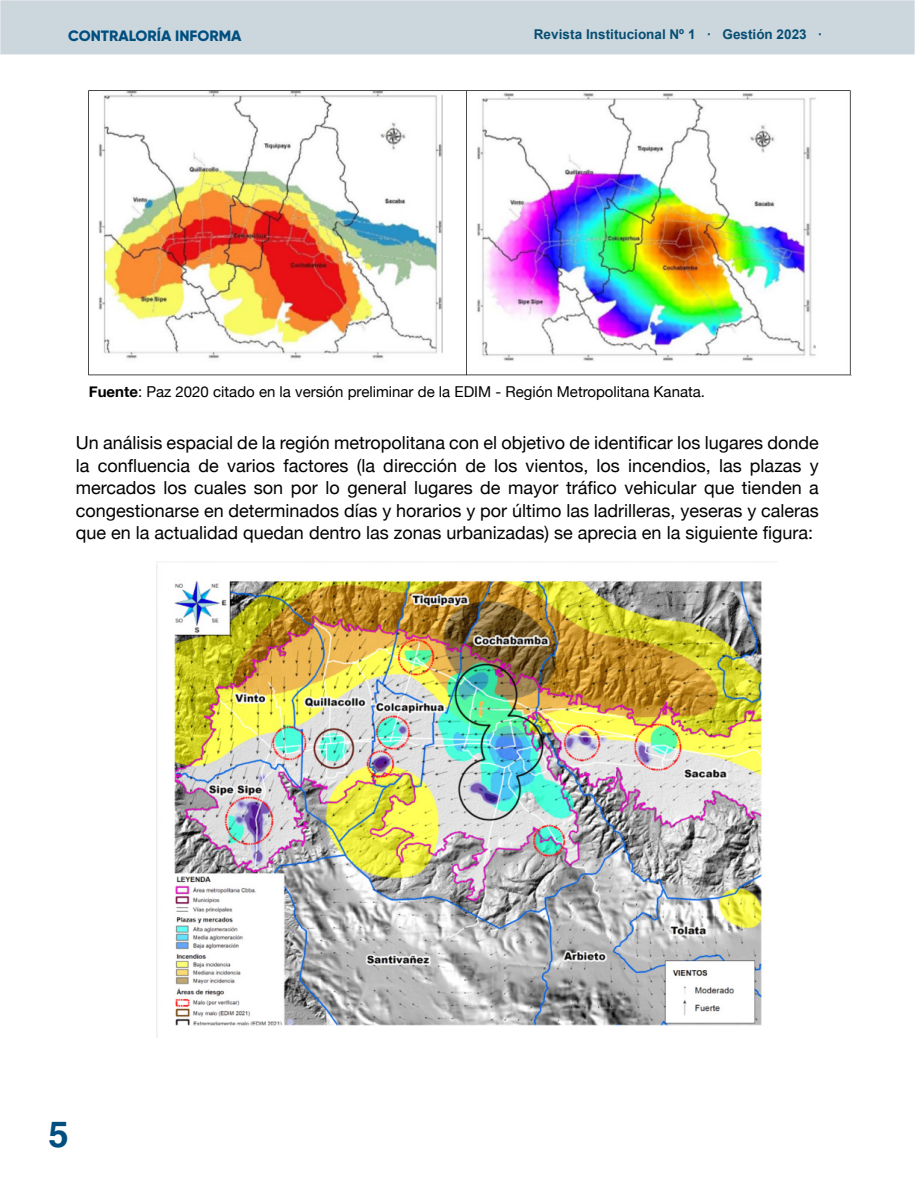
<style>
.page{position:relative;width:915px;height:1191px;background:#fff}
.page>*{position:absolute;margin:0;border:0;box-sizing:border-box;transform-origin:0 0}
.t1{font:700 36px "Helvetica LT Std";color:#004f80}
.t2{font:18px/22.5px "Helvetica Neue";color:#000;text-align:justify}
.t3{font:15px "Helvetica Neue";color:#000}
.t4{font:800 15px "Gilroy";color:#004f80}
.t5{font:700 13.5px "Arial";color:#074e73}
.s1{font-weight:700}
</style>
<div class="page">
<img style="left:88px;top:90px;width:762px;height:285px">
<img style="left:157px;top:561px;width:620px;height:466px">
<div style="left:0;top:0;width:914px;height:54px;background:#ccd6dd"></div>
<p class="t4" style="left:68px;top:26px;width:175px">CONTRALORÍA INFORMA</p>
<p class="t5" style="left:533px;top:25px;width:290px">Revista Institucional Nº 1 · Gestión 2023 ·</p>
<p class="t3" style="left:89px;top:383px;width:617px"><span class="s1">Fuente</span>: Paz 2020 citado en la versión preliminar de la EDIM - Región Metropolitana Kanata.</p>
<p class="t2" style="left:76px;top:431px;width:744px">Un análisis espacial de la región metropolitana con el objetivo de identificar los lugares donde la confluencia de varios factores (la dirección de los vientos, los incendios, las plazas y mercados los cuales son por lo general lugares de mayor tráfico vehicular que tienden a congestionarse en determinados días y horarios y por último las ladrilleras, yeseras y caleras que en la actualidad quedan dentro las zonas urbanizadas) se aprecia en la siguiente figura:</p>
<h1 class="t1" style="left:48px;top:1112px;width:22px">5</h1>
</div>
